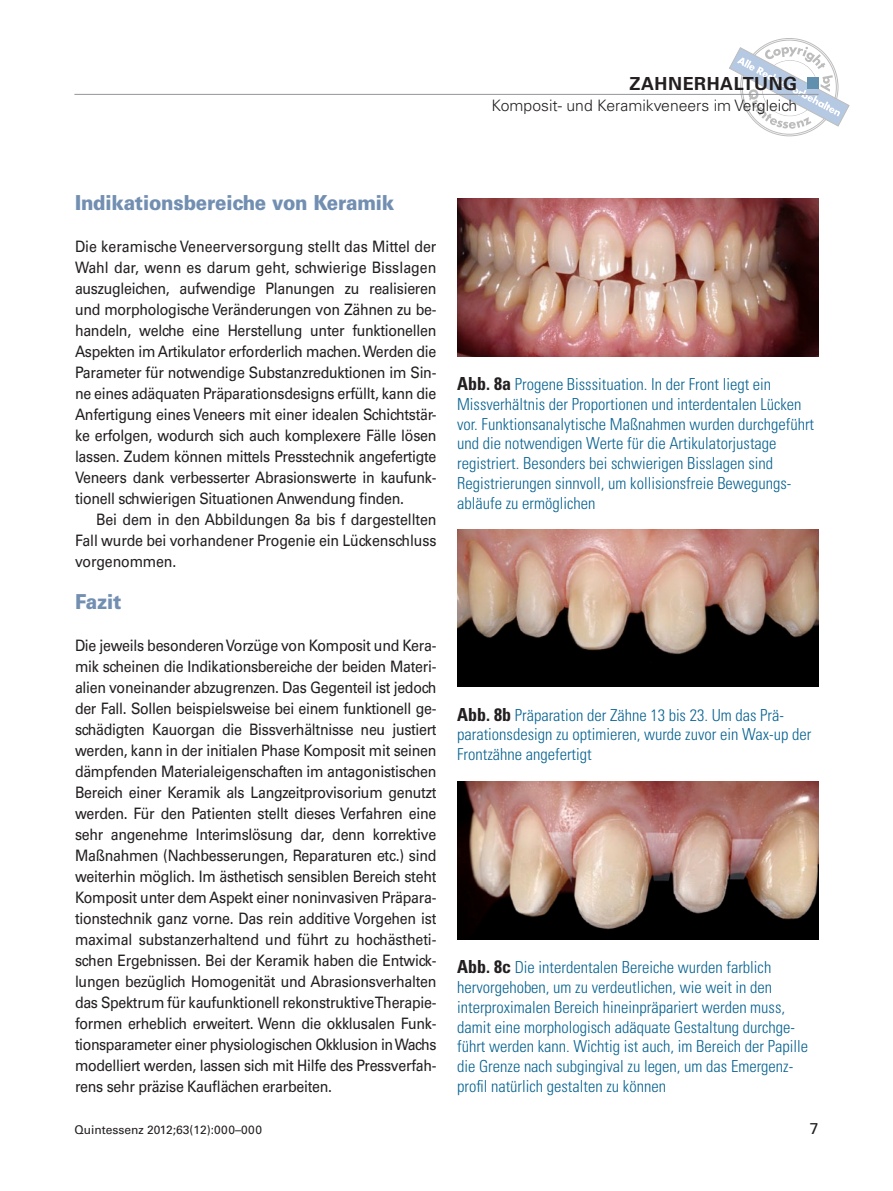
<style>
.page{position:relative;width:893px;height:1191px;background:#fff}
.page>*{position:absolute;margin:0;border:0;box-sizing:border-box;transform-origin:0 0}
.t1{font:900 20.7px "Univers LT Std";letter-spacing:-.01em;color:#728fb2;scale:.9 1}
.t2{font:700 18px "Univers LT Std";letter-spacing:.03em;color:#231f20}
.t3{font:300 condensed 16.5px/19.8px "Univers LT Std";color:#096492}
.t4{font:15.75px/21px "Univers LT Std";letter-spacing:-.02em;color:#231f20;text-align:justify;scale:.9 1}
.t5{font:300 15.75px "Univers LT Std";color:#231f20}
.t6{font:15.75px "Univers LT Std";letter-spacing:-.02em;color:#231f20}
.t7{font:12px "Univers LT Std";color:#231f20}
.s1{font-weight:700;font-size:18px;color:#231f20}
</style>
<div class="page">
<svg style="left:729px;top:38px;width:121px;height:99px"></svg>
<div style="left:807px;top:77px;width:12px;height:11px;background:#6190ae"></div>
<hr style="left:74px;top:94px;width:745px;height:1px;background:#939598">
<img style="left:457px;top:199px;width:362px;height:157px">
<img style="left:457px;top:529px;width:362px;height:157px">
<img style="left:457px;top:782px;width:362px;height:157px">
<p class="t2" style="left:629px;top:73px;width:169px">ZAHNERHALTUNG</p>
<p class="t5" style="left:492px;top:96px;width:307px">Komposit- und Keramikveneers im Vergleich</p>
<h1 class="t1" style="left:75px;top:190px;width:356px">Indikationsbereiche von Keramik</h1>
<p class="t4" style="left:75px;top:236px;width:403px">Die keramische Veneerversorgung stellt das Mittel der Wahl dar, wenn es darum geht, schwierige Bisslagen auszugleichen, aufwendige Planungen zu realisieren und morphologische Veränderungen von Zähnen zu be&shy;handeln, welche eine Herstellung unter funktionellen Aspekten im Artikulator erforderlich machen. Werden die Parameter für notwendige Substanzreduktionen im Sin&shy;ne eines adäquaten Präparationsdesigns erfüllt, kann die Anfertigung eines Veneers mit einer idealen Schichtstär&shy;ke erfolgen, wodurch sich auch komplexere Fälle lösen lassen. Zudem können mittels Presstechnik angefertigte Veneers dank verbesserter Abrasionswerte in kaufunk&shy;tionell schwierigen Situationen Anwendung finden.</p>
<p class="t4" style="left:75px;top:509px;width:403px;text-indent:21px">Bei dem in den Abbildungen 8a bis f dargestellten Fall wurde bei vorhandener Progenie ein Lückenschluss vorgenommen.</p>
<h1 class="t1" style="left:75px;top:589px;width:53px">Fazit</h1>
<p class="t4" style="left:75px;top:635px;width:403px">Die jeweils besonderen Vorzüge von Komposit und Kera&shy;mik scheinen die Indikationsbereiche der beiden Materi&shy;alien voneinander abzugrenzen. Das Gegenteil ist jedoch der Fall. Sollen beispielsweise bei einem funktionell ge&shy;schädigten Kauorgan die Bissverhältnisse neu justiert werden, kann in der initialen Phase Komposit mit seinen dämpfenden Materialeigenschaften im antagonistischen Bereich einer Keramik als Langzeitprovisorium genutzt werden. Für den Patienten stellt dieses Verfahren eine sehr angenehme Interimslösung dar, denn korrektive Maßnahmen (Nachbesserungen, Reparaturen etc.) sind weiterhin möglich. Im ästhetisch sensiblen Bereich steht Komposit unter dem Aspekt einer noninvasiven Präpara&shy;tionstechnik ganz vorne. Das rein additive Vorgehen ist maximal substanzerhaltend und führt zu hochästheti&shy;schen Ergebnissen. Bei der Keramik haben die Entwick&shy;lungen bezüglich Homogenität und Abrasionsverhalten das Spektrum für kaufunktionell rekonstruktive Therapie&shy;formen erheblich erweitert. Wenn die okklusalen Funk&shy;tionsparameter einer physiologischen Okklusion in Wachs modelliert werden, lassen sich mit Hilfe des Pressverfah&shy;rens sehr präzise Kauflächen erarbeiten.</p>
<p class="t3" style="left:457px;top:374px;width:359px"><span class="s1">Abb. 8a</span> Progene Bisssituation. In der Front liegt ein Missverhältnis der Proportionen und interdentalen Lücken vor. Funktionsanalytische Maßnahmen wurden durchgeführt und die notwendigen Werte für die Artikulatorjustage registriert. Besonders bei schwierigen Bisslagen sind Registrierungen sinnvoll, um kollisionsfreie Bewegungs&shy;abläufe zu ermöglichen</p>
<p class="t3" style="left:457px;top:705px;width:356px"><span class="s1">Abb. 8b</span> Präparation der Zähne 13 bis 23. Um das Prä&shy;parationsdesign zu optimieren, wurde zuvor ein Wax-up der<br>Frontzähne angefertigt</p>
<p class="t3" style="left:457px;top:957px;width:352px"><span class="s1">Abb. 8c</span> Die interdentalen Bereiche wurden farblich hervorgehoben, um zu verdeutlichen, wie weit in den interproximalen Bereich hineinpräpariert werden muss, damit eine morphologisch adäquate Gestaltung durchge&shy;führt werden kann. Wichtig ist auch, im Bereich der Papille die Grenze nach subgingival zu legen, um das Emergenz&shy;profil natürlich gestalten zu können</p>
<p class="t7" style="left:74px;top:1123px;width:189px">Quintessenz 2012;63(12):000–000</p>
<p class="t6" style="left:810px;top:1119px;width:10px">7</p>
</div>
